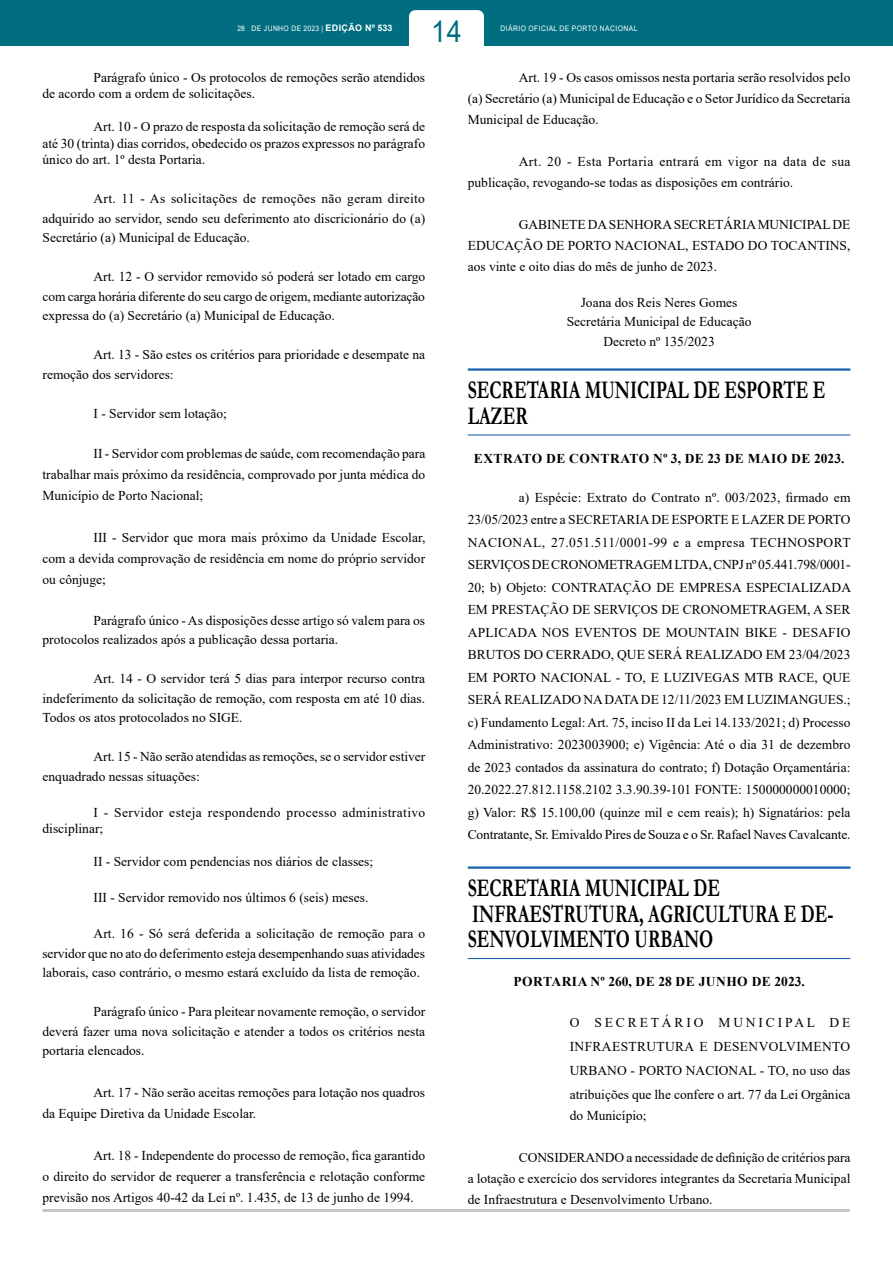
<style>
.page{position:relative;width:893px;height:1263px;background:#fff}
.page>*{position:absolute;margin:0;border:0;box-sizing:border-box;transform-origin:0 0}
.t1{font:30px "Arial";color:#006e80;scale:.9 1}
.t2{font:700 25.5px/25.5px "Garamond";color:#000;scale:.7 1}
.t3{font:13.5px/19.5px "Times New Roman";color:#000;text-align:justify}
.t4{font:700 13.5px "Times New Roman";letter-spacing:.035em;color:#000}
.t5{font:13.5px/16.5px "Times New Roman";letter-spacing:.03em;color:#000}
.t6{font:7.5px "Arial";letter-spacing:.065em;color:#fff;scale:.9 1}
.s1{font-weight:700;font-size:9px}
</style>
<div class="page">
<div style="left:0;top:0;width:893px;height:46px;background:#006e80"></div>
<div style="left:409px;top:10px;width:75px;height:57px;background:#fff;border-radius:6px"></div>
<hr style="left:43px;top:1209px;width:807px;height:3px;background:#c6c6c6">
<hr style="left:468px;top:368px;width:382px;height:3px;background:#1961ac">
<hr style="left:468px;top:434px;width:382px;height:1px;background:#1961ac">
<hr style="left:468px;top:866px;width:382px;height:3px;background:#1961ac">
<hr style="left:468px;top:958px;width:382px;height:1px;background:#1961ac">
<h1 class="t1" style="left:431px;top:11px;width:36px">14</h1>
<p class="t6" style="left:237px;top:24px;width:174px">28 DE JUNHO DE 2023 | <span class="s1">EDIÇÃO Nº 533</span></p>
<p class="t6" style="left:501px;top:24px;width:154px">DIÁRIO OFICIAL DE PORTO NACIONAL</p>
<p class="t3" style="left:43px;top:68px;width:384px;line-height:16.5px;text-indent:51px">Parágrafo único - Os protocolos de remoções serão atendidos de acordo com a ordem de solicitações.</p>
<p class="t3" style="left:43px;top:118px;width:384px;line-height:16.5px;text-indent:51px">Art. 10 - O prazo de resposta da solicitação de remoção será de até 30 (trinta) dias corridos, obedecido os prazos expressos no parágrafo único do art. 1º desta Portaria.</p>
<p class="t3" style="left:43px;top:188px;width:384px;text-indent:51px">Art. 11 - As solicitações de remoções não geram direito adquirido ao servidor, sendo seu deferimento ato discricionário do (a)<br>Secretário (a) Municipal de Educação.</p>
<p class="t3" style="left:43px;top:266px;width:384px;text-indent:51px">Art. 12 - O servidor removido só poderá ser lotado em cargo com carga horária diferente do seu cargo de origem, mediante autorização expressa do (a) Secretário (a) Municipal de Educação.</p>
<p class="t3" style="left:43px;top:344px;width:384px;text-indent:51px">Art. 13 - São estes os critérios para prioridade e desempate na remoção dos servidores:</p>
<p class="t3" style="left:94px;top:403px;width:135px">I - Servidor sem lotação;</p>
<p class="t3" style="left:43px;top:443px;width:384px;line-height:21px;text-indent:51px">II - Servidor com problemas de saúde, com recomendação para trabalhar mais próximo da residência, comprovado por junta médica do Município de Porto Nacional;</p>
<p class="t3" style="left:43px;top:527px;width:384px;line-height:21px;text-indent:51px">III - Servidor que mora mais próximo da Unidade Escolar, com a devida comprovação de residência em nome do próprio servidor ou cônjuge;</p>
<p class="t3" style="left:43px;top:610px;width:384px;text-indent:51px">Parágrafo único - As disposições desse artigo só valem para os protocolos realizados após a publicação dessa portaria.</p>
<p class="t3" style="left:43px;top:668px;width:384px;text-indent:51px">Art. 14 - O servidor terá 5 dias para interpor recurso contra indeferimento da solicitação de remoção, com resposta em até 10 dias.<br>Todos os atos protocolados no SIGE.</p>
<p class="t3" style="left:43px;top:746px;width:384px;text-indent:51px">Art. 15 - Não serão atendidas as remoções, se o servidor estiver enquadrado nessas situações:</p>
<p class="t5" style="left:43px;top:803px;width:384px;text-indent:51px">I - Servidor esteja respondendo processo administrativo disciplinar;</p>
<p class="t3" style="left:94px;top:851px;width:281px">II - Servidor com pendencias nos diários de classes;</p>
<p class="t3" style="left:94px;top:887px;width:276px">III - Servidor removido nos últimos 6 (seis) meses.</p>
<p class="t3" style="left:43px;top:923px;width:384px;text-indent:51px">Art. 16 - Só será deferida a solicitação de remoção para o servidor que no ato do deferimento esteja desempenhando suas atividades laborais, caso contrário, o mesmo estará excluído da lista de remoção.</p>
<p class="t3" style="left:43px;top:1001px;width:384px;text-indent:51px">Parágrafo único - Para pleitear novamente remoção, o servidor deverá fazer uma nova solicitação e atender a todos os critérios nesta portaria elencados.</p>
<p class="t3" style="left:43px;top:1082px;width:384px;line-height:21px;text-indent:51px">Art. 17 - Não serão aceitas remoções para lotação nos quadros da Equipe Diretiva da Unidade Escolar.</p>
<p class="t3" style="left:43px;top:1145px;width:384px;line-height:21px;text-indent:51px">Art. 18 - Independente do processo de remoção, fica garantido o direito do servidor de requerer a transferência e relotação conforme previsão nos Artigos 40-42 da Lei nº. 1.435, de 13 de junho de 1994.</p>
<p class="t3" style="left:468px;top:66px;width:384px;line-height:21px;text-indent:51px">Art. 19 - Os casos omissos nesta portaria serão resolvidos pelo (a) Secretário (a) Municipal de Educação e o Setor Jurídico da Secretaria Municipal de Educação.</p>
<p class="t3" style="left:468px;top:150px;width:384px;line-height:21px;text-indent:51px">Art. 20 - Esta Portaria entrará em vigor na data de sua publicação, revogando-se todas as disposições em contrário.</p>
<p class="t3" style="left:468px;top:213px;width:384px;line-height:21px;text-indent:51px">GABINETE DA SENHORA SECRETÁRIA MUNICIPAL DE EDUCAÇÃO DE PORTO NACIONAL, ESTADO DO TOCANTINS, aos vinte e oito dias do mês de junho de 2023.</p>
<p class="t3" style="left:567px;top:292px;width:186px;text-align:center">Joana dos Reis Neres Gomes<br>Secretária Municipal de Educação<br>Decreto nº 135/2023</p>
<h2 class="t2" style="left:468px;top:377px;width:513px">SECRETARIA MUNICIPAL DE ESPORTE E<br>LAZER</h2>
<p class="t4" style="left:474px;top:448px;width:372px">EXTRATO DE CONTRATO Nº 3, DE 23 DE MAIO DE 2023.</p>
<p class="t3" style="left:468px;top:485px;width:385px;line-height:22.5px;text-indent:51px">a) Espécie: Extrato do Contrato nº. 003/2023, firmado em 23/05/2023 entre a SECRETARIA DE ESPORTE E LAZER DE PORTO NACIONAL, 27.051.511/0001-99 e a empresa TECHNOSPORT SERVIÇOS DE CRONOMETRAGEM LTDA, CNPJ nº 05.441.798/0001- 20; b) Objeto: CONTRATAÇÃO DE EMPRESA ESPECIALIZADA EM PRESTAÇÃO DE SERVIÇOS DE CRONOMETRAGEM, A SER APLICADA NOS EVENTOS DE MOUNTAIN BIKE - DESAFIO BRUTOS DO CERRADO, QUE SERÁ REALIZADO EM 23/04/2023<br>EM PORTO NACIONAL - TO, E LUZIVEGAS MTB RACE, QUE SERÁ REALIZADO NA DATA DE 12/11/2023 EM LUZIMANGUES.; c) Fundamento Legal: Art. 75, inciso II da Lei 14.133/2021; d) Processo Administrativo: 2023003900; e) Vigência: Até o dia 31 de dezembro de 2023 contados da assinatura do contrato; f) Dotação Orçamentária:<br>20.2022.27.812.1158.2102 3.3.90.39-101 FONTE: 150000000010000; g) Valor: R$ 15.100,00 (quinze mil e cem reais); h) Signatários: pela Contratante, Sr. Emivaldo Pires de Souza e o Sr. Rafael Naves Cavalcante.</p>
<h2 class="t2" style="left:468px;top:875px;width:524px">SECRETARIA MUNICIPAL DE<br>INFRAESTRUTURA, AGRICULTURA E DE-<br>SENVOLVIMENTO URBANO</h2>
<p class="t4" style="left:514px;top:972px;width:293px">PORTARIA Nº 260, DE 28 DE JUNHO DE 2023.</p>
<p class="t3" style="left:570px;top:1010px;width:282px;line-height:24px">O SECRETÁRIO MUNICIPAL DE INFRAESTRUTURA E DESENVOLVIMENTO URBANO - PORTO NACIONAL - TO, no uso das atribuições que lhe confere o art. 77 da Lei Orgânica</p>
<p class="t3" style="left:570px;top:1105px;width:78px">do Município;</p>
<p class="t3" style="left:468px;top:1146px;width:384px;line-height:21px;text-indent:51px">CONSIDERANDO a necessidade de definição de critérios para a lotação e exercício dos servidores integrantes da Secretaria Municipal de Infraestrutura e Desenvolvimento Urbano.</p>
</div>
